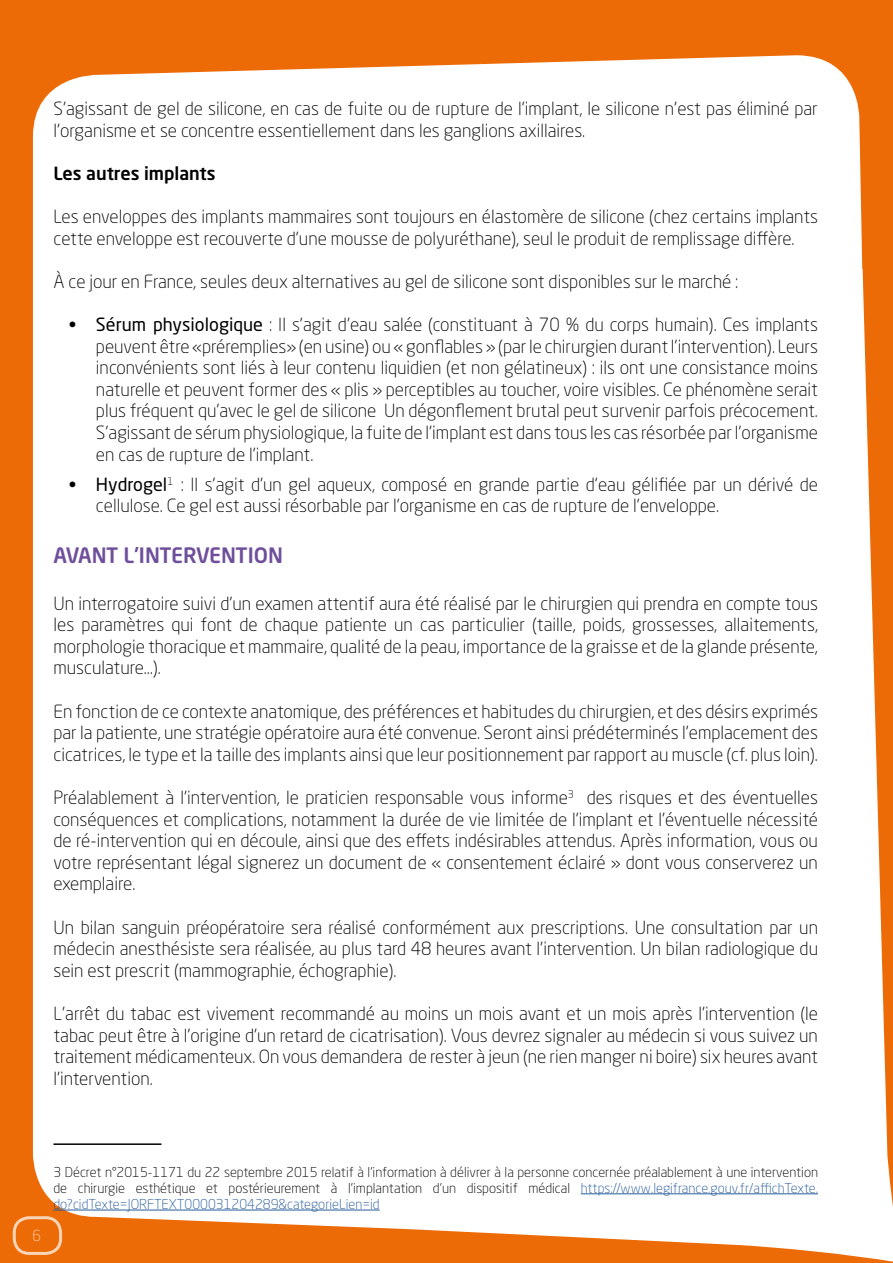
<style>
.page{position:relative;width:893px;height:1263px;background:#ed6b06}
.page>*{position:absolute;margin:0;border:0;box-sizing:border-box;transform-origin:0 0}
.t1{font:500 21px "Neo Sans Std";letter-spacing:-.025em;color:#6f4f9b}
.t2{font:300 18px/21.6px "Neo Sans Std";color:#000;text-align:justify}
.t3{font:500 18px "Neo Sans Std";color:#000}
.t4{font:300 15px "Neo Sans Std";color:#fff}
.t5{font:300 13.5px/16.2px "Neo Sans Std";color:#000;text-align:justify}
.s1{font-weight:400}
.s2{color:#275b9b}
</style>
<div class="page">
<div style="left:33px;top:55px;width:860px;height:1207px;background:#fff"></div>
<div style="left:13px;top:1216px;width:49px;height:39px;border:3px solid #fff;border-radius:15px"></div>
<hr style="left:53px;top:1143px;width:108px;height:2px;background:#000">
<hr style="left:581px;top:1193px;width:237px;height:1px;background:#275b9b">
<hr style="left:53px;top:1210px;width:327px;height:1px;background:#275b9b">
<p class="t2" style="left:53px;top:97px;width:766px">S’agissant de gel de silicone, en cas de fuite ou de rupture de l’implant, le silicone n’est pas éliminé par l’organisme et se concentre essentiellement dans les ganglions axillaires.</p>
<p class="t3" style="left:53px;top:162px;width:164px">Les autres implants</p>
<p class="t2" style="left:53px;top:205px;width:766px">Les enveloppes des implants mammaires sont toujours en élastomère de silicone (chez certains implants cette enveloppe est recouverte d’une mousse de polyuréthane), seul le produit de remplissage diffère.</p>
<p class="t2" style="left:53px;top:270px;width:686px">À ce jour en France, seules deux alternatives au gel de silicone sont disponibles sur le marché :</p>
<p class="t2" style="left:96px;top:313px;width:724px;text-indent:-27px"><span class="s1">• Sérum physiologique</span> : Il s’agit d’eau salée (constituant à 70 % du corps humain). Ces implants peuvent être «préremplies» (en usine) ou « gonflables » (par le chirurgien durant l’intervention). Leurs inconvénients sont liés à leur contenu liquidien (et non gélatineux) : ils ont une consistance moins naturelle et peuvent former des « plis » perceptibles au toucher, voire visibles. Ce phénomène serait plus fréquent qu’avec le gel de silicone Un dégonflement brutal peut survenir parfois précocement.<br>S’agissant de sérum physiologique, la fuite de l’implant est dans tous les cas résorbée par l’organisme en cas de rupture de l’implant.</p>
<p class="t2" style="left:96px;top:473px;width:723px;text-indent:-27px"><span class="s1">• Hydrogel</span><sup>1</sup> : Il s’agit d’un gel aqueux, composé en grande partie d’eau gélifiée par un dérivé de cellulose. Ce gel est aussi résorbable par l’organisme en cas de rupture de l’enveloppe.</p>
<p class="t1" style="left:53px;top:542px;width:231px">AVANT L’INTERVENTION</p>
<p class="t2" style="left:53px;top:592px;width:766px">Un interrogatoire suivi d’un examen attentif aura été réalisé par le chirurgien qui prendra en compte tous les paramètres qui font de chaque patiente un cas particulier (taille, poids, grossesses, allaitements, morphologie thoracique et mammaire, qualité de la peau, importance de la graisse et de la glande présente, musculature…).</p>
<p class="t2" style="left:53px;top:700px;width:766px">En fonction de ce contexte anatomique, des préférences et habitudes du chirurgien, et des désirs exprimés par la patiente, une stratégie opératoire aura été convenue. Seront ainsi prédéterminés l’emplacement des cicatrices, le type et la taille des implants ainsi que leur positionnement par rapport au muscle (cf. plus loin).</p>
<p class="t2" style="left:53px;top:786px;width:766px">Préalablement à l’intervention, le praticien responsable vous informe<sup>3</sup> des risques et des éventuelles conséquences et complications, notamment la durée de vie limitée de l’implant et l’éventuelle nécessité de ré-intervention qui en découle, ainsi que des effets indésirables attendus. Après information, vous ou votre représentant légal signerez un document de « consentement éclairé » dont vous conserverez un exemplaire.</p>
<p class="t2" style="left:53px;top:916px;width:766px">Un bilan sanguin préopératoire sera réalisé conformément aux prescriptions. Une consultation par un médecin anesthésiste sera réalisée, au plus tard 48 heures avant l’intervention. Un bilan radiologique du sein est prescrit (mammographie, échographie).</p>
<p class="t2" style="left:53px;top:1002px;width:766px">L’arrêt du tabac est vivement recommandé au moins un mois avant et un mois après l’intervention (le tabac peut être à l’origine d’un retard de cicatrisation). Vous devrez signaler au médecin si vous suivez un traitement médicamenteux. On vous demandera de rester à jeun (ne rien manger ni boire) six heures avant l’intervention.</p>
<p class="t4" style="left:32px;top:1227px;width:10px">6</p>
<p class="t5" style="left:53px;top:1163px;width:766px">3 Décret n°2015-1171 du 22 septembre 2015 relatif à l’information à délivrer à la personne concernée préalablement à une intervention de chirurgie esthétique et postérieurement à l’implantation d’un dispositif médical <span class="s2">https://www.legifrance.gouv.fr/affichTexte. do?cidTexte=JORFTEXT000031204289&amp;categorieLien=id</span></p>
</div>
